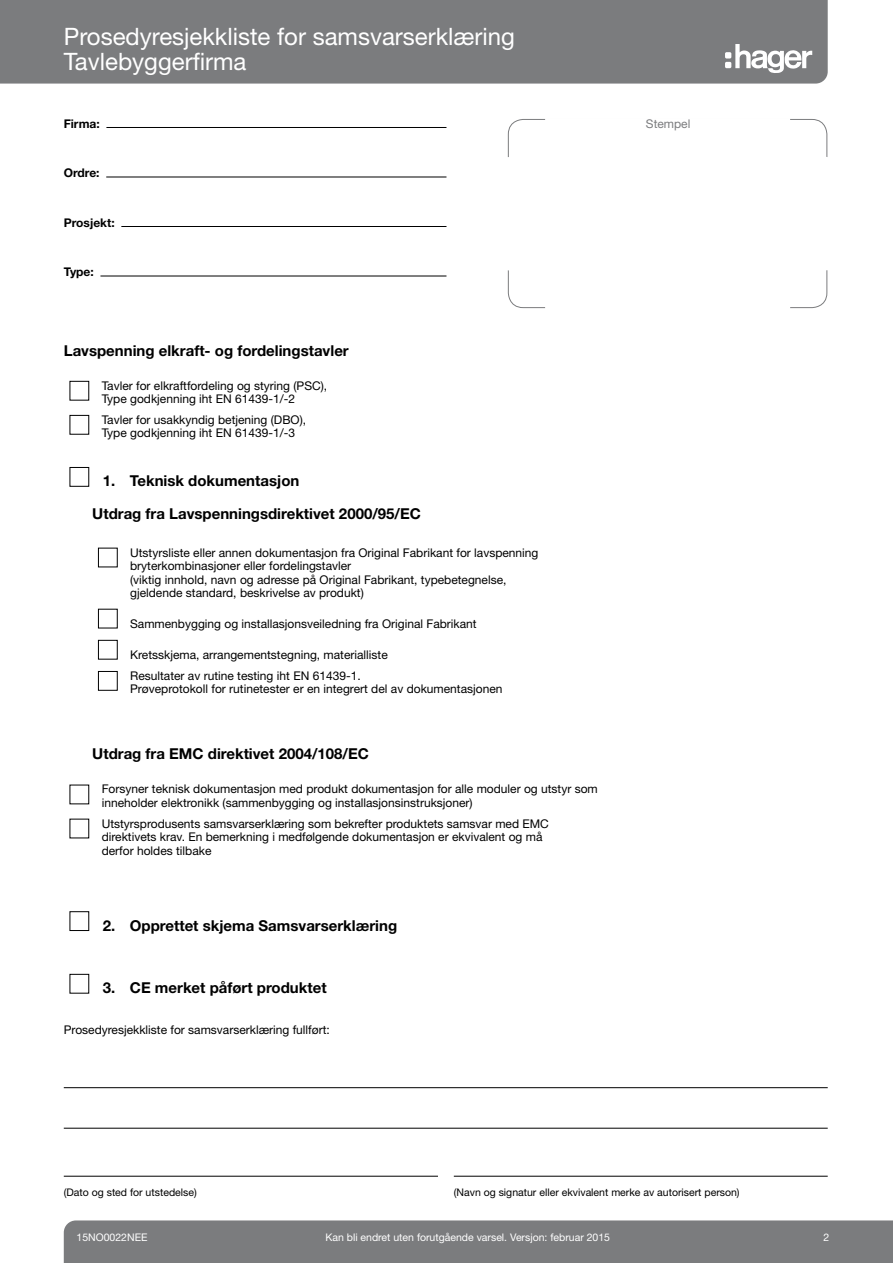
<style>
.page{position:relative;width:893px;height:1263px;background:#fff}
.page>*{position:absolute;margin:0;border:0;box-sizing:border-box;transform-origin:0 0}
.Helv__55__16_17_Kopf{font:24px "Helvetica Neue LT Pro";color:#fff}
.t1{font:700 15px "Helvetica Neue LT Pro";color:#000}
.t2{font:12px/13.5px "Helvetica Neue LT Pro";color:#000}
.t3{font:700 12px "Helvetica Neue LT Pro";color:#000}
.Helv_55___8_9_Pagini{font:12px "Helvetica Neue LT Pro";color:#7b7c7e}
.t4{font:10.5px "Helvetica Neue LT Pro";color:#000}
.Helv_55__07_08_Pagin{font:10.5px "Helvetica Neue LT Pro";color:#fff}
</style>
<div class="page">
<div style="left:64px;top:1220px;width:829px;height:43px;background:#7b7c7e"></div>
<div style="left:0;top:0;width:828px;height:84px;background:#7b7c7e"></div>
<svg style="left:725px;top:44px;width:87px;height:30px"></svg>
<hr style="left:106px;top:127px;width:340px;height:1px;background:#000">
<hr style="left:106px;top:177px;width:340px;height:1px;background:#000">
<hr style="left:121px;top:226px;width:325px;height:1px;background:#000">
<hr style="left:100px;top:276px;width:346px;height:1px;background:#000">
<div style="left:98px;top:640px;width:19px;height:19px;border:1px solid #000"></div>
<div style="left:98px;top:671px;width:19px;height:19px;border:1px solid #000"></div>
<div style="left:70px;top:911px;width:19px;height:20px;border:1px solid #000"></div>
<hr style="left:64px;top:1087px;width:764px;height:1px;background:#000">
<hr style="left:64px;top:1128px;width:764px;height:1px;background:#000">
<hr style="left:64px;top:1176px;width:374px;height:1px;background:#000">
<hr style="left:454px;top:1176px;width:374px;height:1px;background:#000">
<p class="Helv__55__16_17_Kopf" style="left:64px;top:22px;width:453px">Prosedyresjekkliste for samsvarserklæring</p>
<p class="Helv__55__16_17_Kopf" style="left:64px;top:47px;width:184px">Tavlebyggerfirma</p>
<p class="t3" style="left:64px;top:116px;width:37px">Firma:</p>
<p class="t3" style="left:64px;top:165px;width:37px">Ordre:</p>
<p class="t3" style="left:64px;top:215px;width:52px">Prosjekt:</p>
<p class="t3" style="left:64px;top:264px;width:32px">Type:</p>
<p class="t1" style="left:64px;top:341px;width:286px">Lavspenning elkraft- og fordelingstavler</p>
<p class="t2" style="left:102px;top:379px;width:227px">Tavler for elkraftfordeling og styring (PSC),</p>
<p class="t2" style="left:102px;top:392px;width:195px">Type godkjenning iht EN 61439-1/-2</p>
<p class="t2" style="left:102px;top:413px;width:206px">Tavler for usakkyndig betjening (DBO),</p>
<p class="t2" style="left:102px;top:426px;width:195px">Type godkjenning iht EN 61439-1/-3</p>
<p class="t1" style="left:103px;top:472px;width:198px">1. Teknisk dokumentasjon</p>
<p class="t1" style="left:92px;top:505px;width:330px">Utdrag fra Lavspenningsdirektivet 2000/95/EC</p>
<p class="t2" style="left:130px;top:545px;width:410px">Utstyrsliste eller annen dokumentasjon fra Original Fabrikant for lavspenning bryterkombinasjoner eller fordelingstavler<br>(viktig innhold, navn og adresse på Original Fabrikant, typebetegnelse, gjeldende standard, beskrivelse av produkt)</p>
<p class="t2" style="left:130px;top:617px;width:348px">Sammenbygging og installasjonsveiledning fra Original Fabrikant</p>
<p class="t2" style="left:130px;top:648px;width:259px">Kretsskjema, arrangementstegning, materialliste</p>
<p class="t2" style="left:130px;top:669px;width:374px">Resultater av rutine testing iht EN 61439-1.<br>Prøveprotokoll for rutinetester er en integrert del av dokumentasjonen</p>
<p class="t1" style="left:92px;top:745px;width:278px">Utdrag fra EMC direktivet 2004/108/EC</p>
<p class="t2" style="left:102px;top:782px;width:498px">Forsyner teknisk dokumentasjon med produkt dokumentasjon for alle moduler og utstyr som inneholder elektronikk (sammenbygging og installasjonsinstruksjoner)</p>
<p class="t2" style="left:102px;top:816px;width:449px">Utstyrsprodusents samsvarserklæring som bekrefter produktets samsvar med EMC direktivets krav. En bemerkning i medfølgende dokumentasjon er ekvivalent og må derfor holdes tilbake</p>
<p class="t1" style="left:103px;top:916px;width:296px">2. Opprettet skjema Samsvarserklæring</p>
<p class="t1" style="left:103px;top:979px;width:225px">3. CE merket påført produktet</p>
<p class="t2" style="left:64px;top:1023px;width:268px">Prosedyresjekkliste for samsvarserklæring fullført:</p>
<p class="Helv_55___8_9_Pagini" style="left:646px;top:116px;width:46px">Stempel</p>
<p class="t4" style="left:64px;top:1186px;width:135px">(Dato og sted for utstedelse)</p>
<p class="t4" style="left:454px;top:1186px;width:287px">(Navn og signatur eller ekvivalent merke av autorisert person)</p>
<p class="Helv_55__07_08_Pagin" style="left:77px;top:1231px;width:73px">15NO0022NEE</p>
<p class="Helv_55__07_08_Pagin" style="left:325px;top:1231px;width:286px">Kan bli endret uten forutgående varsel. Versjon: februar 2015</p>
<p class="Helv_55__07_08_Pagin" style="left:823px;top:1231px;width:7px">2</p>
</div>
